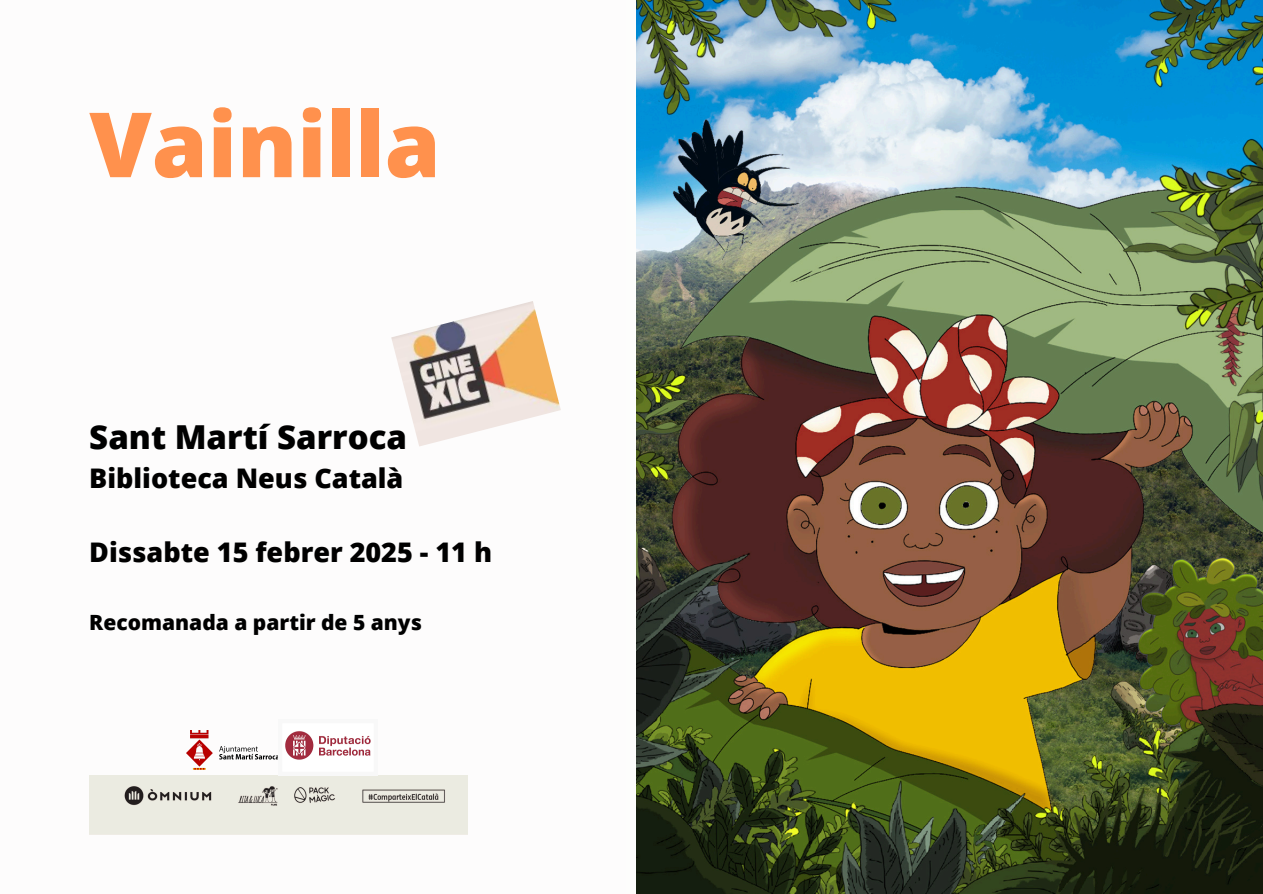
<style>
.page{position:relative;width:1263px;height:894px;background:#fff}
.page>*{position:absolute;margin:0;border:0;box-sizing:border-box;transform-origin:0 0}
.t1{font:800 90px "Open Sans";color:#ff914d}
.t2{font:800 33px "Open Sans";color:#000}
.t3{font:800 27px "Open Sans";color:#000}
.t4{font:800 21px "Open Sans";color:#000}
</style>
<div class="page">
<img style="left:637px;top:0;width:626px;height:893px">
<img style="left:89px;top:775px;width:378px;height:58px">
<img style="left:391px;top:301px;width:170px;height:145px">
<img style="left:186px;top:730px;width:92px;height:63px">
<img style="left:285px;top:731px;width:86px;height:29px">
<p class="t1" style="left:89px;top:81px;width:353px">Vainilla</p>
<h1 class="t2" style="left:89px;top:413px;width:319px">Sant Martí Sarroca</h1>
<h1 class="t3" style="left:89px;top:459px;width:316px">Biblioteca Neus Català</h1>
<h2 class="t3" style="left:89px;top:533px;width:404px">Dissabte 15 febrer 2025 - 11 h</h2>
<h2 class="t4" style="left:89px;top:607px;width:334px">Recomanada a partir de 5 anys</h2>
</div>
